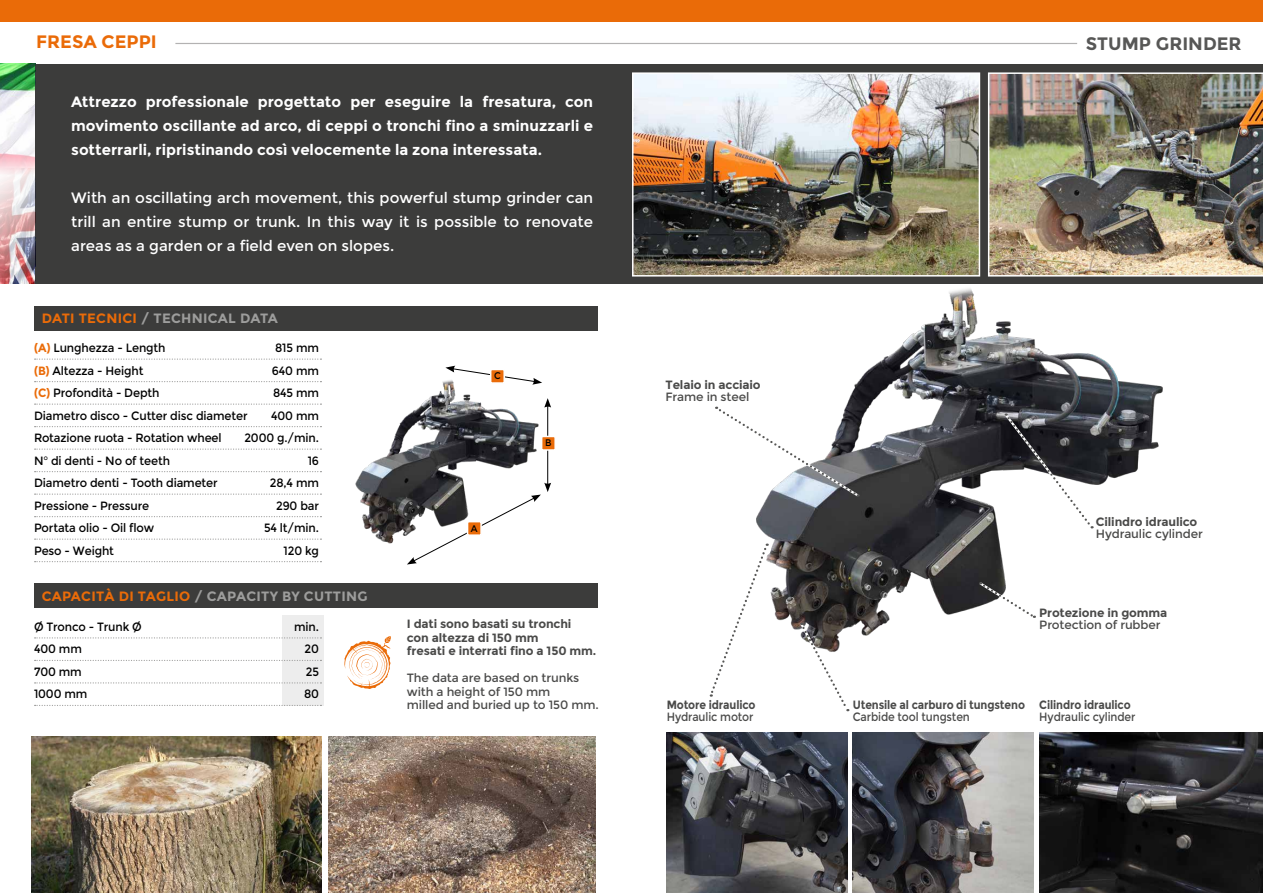
<style>
.page{position:relative;width:1263px;height:893px;background:#fff}
.page>*{position:absolute;margin:0;border:0;box-sizing:border-box;transform-origin:0 0}
.t1{font:700 18px "Montserrat";color:#575756}
.t2{font:700 18px "Montserrat";color:#ea6b08}
.t3{font:700 15px/24px "Montserrat";color:#fff;text-align:justify}
.t4{font:15px/24px "Montserrat";color:#fff;text-align:justify}
.t5{font:700 13.5px "Montserrat";letter-spacing:.02em;color:#9d9d9c}
.t6{font:12px "Montserrat";letter-spacing:-.01em;color:#000;scale:.95 1}
.t7{font:700 12px/13.5px "Montserrat";letter-spacing:-.01em;color:#4a4a49}
.t8{font:12px/13.5px "Montserrat";letter-spacing:-.01em;color:#4a4a49}
.t9{font:700 12px "Montserrat";letter-spacing:-.01em;color:#4a4a49;scale:.9 1}
.t10{font:12px "Montserrat";letter-spacing:-.01em;color:#4a4a49;scale:.9 1}
.t11{font:9.6px "Montserrat";color:#000;scale:.95 1}
.s1{color:#ea6b08}
.s2{font-weight:700;color:#ea6b08}
</style>
<div class="page">
<img style="left:355px;top:365px;width:190px;height:179px">
<img style="left:756px;top:288px;width:407px;height:348px">
<img style="left:1039px;top:733px;width:224px;height:160px">
<div style="left:283px;top:615px;width:41px;height:90px;background:#ededed"></div>
<div style="left:35px;top:64px;width:1228px;height:220px;background:#3c3c3b"></div>
<div style="left:0;top:0;width:1263px;height:21px;background:#ea6b08"></div>
<hr style="left:175px;top:43px;width:902px;height:1px;background:#b3b2b2">
<img style="left:0;top:178px;width:35px;height:105px">
<img style="left:0;top:64px;width:35px;height:114px">
<svg style="left:35px;top:359px;width:286px;height:1px"></svg>
<svg style="left:35px;top:381px;width:286px;height:1px"></svg>
<svg style="left:35px;top:404px;width:286px;height:1px"></svg>
<svg style="left:35px;top:426px;width:286px;height:1px"></svg>
<svg style="left:35px;top:449px;width:286px;height:1px"></svg>
<svg style="left:35px;top:471px;width:286px;height:1px"></svg>
<svg style="left:35px;top:494px;width:286px;height:1px"></svg>
<svg style="left:35px;top:516px;width:286px;height:1px"></svg>
<svg style="left:35px;top:539px;width:286px;height:1px"></svg>
<svg style="left:35px;top:561px;width:286px;height:1px"></svg>
<svg style="left:35px;top:637px;width:286px;height:1px"></svg>
<svg style="left:35px;top:660px;width:286px;height:1px"></svg>
<svg style="left:35px;top:682px;width:286px;height:1px"></svg>
<svg style="left:35px;top:705px;width:286px;height:1px"></svg>
<img style="left:666px;top:733px;width:181px;height:160px">
<img style="left:853px;top:733px;width:181px;height:160px">
<svg style="left:715px;top:405px;width:146px;height:93px"></svg>
<svg style="left:977px;top:580px;width:60px;height:40px"></svg>
<svg style="left:1002px;top:411px;width:93px;height:119px"></svg>
<svg style="left:798px;top:621px;width:52px;height:91px"></svg>
<svg style="left:709px;top:542px;width:61px;height:155px"></svg>
<div style="left:34px;top:306px;width:563px;height:25px;background:#3c3c3b"></div>
<div style="left:34px;top:583px;width:563px;height:25px;background:#3c3c3b"></div>
<img style="left:635px;top:75px;width:342px;height:199px">
<div style="left:632px;top:72px;width:348px;height:205px;border:2px solid #fff"></div>
<img style="left:988px;top:72px;width:275px;height:205px">
<img style="left:32px;top:737px;width:289px;height:156px">
<img style="left:329px;top:737px;width:266px;height:156px">
<svg style="left:344px;top:636px;width:47px;height:53px"></svg>
<hr style="left:547px;top:405px;width:1px;height:80px;background:#000">
<svg style="left:407px;top:483px;width:144px;height:81px"></svg>
<svg style="left:544px;top:398px;width:7px;height:10px"></svg>
<svg style="left:540px;top:435px;width:15px;height:16px"></svg>
<svg style="left:445px;top:366px;width:97px;height:19px"></svg>
<h1 class="t2" style="left:36px;top:31px;width:122px">FRESA CEPPI</h1>
<h1 class="t1" style="left:1086px;top:33px;width:157px">STUMP GRINDER</h1>
<p class="t3" style="left:71px;top:90px;width:523px">Attrezzo professionale progettato per eseguire la fresatura, con movimento oscillante ad arco, di ceppi o tronchi fino a sminuzzarli e sotterrarli, ripristinando così velocemente la zona interessata.</p>
<p class="t4" style="left:71px;top:186px;width:523px">With an oscillating arch movement, this powerful stump grinder can trill an entire stump or trunk. In this way it is possible to renovate areas as a garden or a field even on slopes.</p>
<p class="t5" style="left:42px;top:310px;width:238px"><span class="s1">DATI TECNICI</span> / TECHNICAL DATA</p>
<p class="t6" style="left:34px;top:341px;width:140px"><span class="s2">(A)</span> Lunghezza - Length</p>
<p class="t6" style="left:275px;top:341px;width:48px">815 mm</p>
<p class="t6" style="left:34px;top:363px;width:117px"><span class="s2">(B)</span> Altezza - Height</p>
<p class="t6" style="left:272px;top:363px;width:51px">640 mm</p>
<p class="t6" style="left:34px;top:386px;width:134px"><span class="s2">(C)</span> Profondità - Depth</p>
<p class="t6" style="left:273px;top:386px;width:50px">845 mm</p>
<p class="t6" style="left:34px;top:408px;width:226px">Diametro disco - Cutter disc diameter</p>
<p class="t6" style="left:271px;top:408px;width:52px">400 mm</p>
<p class="t6" style="left:34px;top:431px;width:199px">Rotazione ruota - Rotation wheel</p>
<p class="t6" style="left:244px;top:431px;width:80px">2000 g./min.</p>
<p class="t6" style="left:34px;top:453px;width:145px">N° di denti - No of teeth</p>
<p class="t6" style="left:308px;top:453px;width:13px">16</p>
<p class="t6" style="left:34px;top:476px;width:195px">Diametro denti - Tooth diameter</p>
<p class="t6" style="left:270px;top:476px;width:53px">28,4 mm</p>
<p class="t6" style="left:34px;top:498px;width:123px">Pressione - Pressure</p>
<p class="t6" style="left:276px;top:498px;width:47px">290 bar</p>
<p class="t6" style="left:34px;top:521px;width:128px">Portata olio - Oil flow</p>
<p class="t6" style="left:264px;top:521px;width:59px">54 lt/min.</p>
<p class="t6" style="left:34px;top:543px;width:86px">Peso - Weight</p>
<p class="t6" style="left:283px;top:543px;width:39px">120 kg</p>
<p class="t5" style="left:42px;top:588px;width:327px"><span class="s1">CAPACITÀ DI TAGLIO</span> / CAPACITY BY CUTTING</p>
<p class="t6" style="left:34px;top:620px;width:115px">Ø Tronco - Trunk Ø</p>
<p class="t6" style="left:294px;top:620px;width:28px">min.</p>
<p class="t6" style="left:34px;top:642px;width:52px">400 mm</p>
<p class="t6" style="left:305px;top:642px;width:17px">20</p>
<p class="t6" style="left:34px;top:665px;width:52px">700 mm</p>
<p class="t6" style="left:306px;top:665px;width:15px">25</p>
<p class="t6" style="left:34px;top:687px;width:58px">1000 mm</p>
<p class="t6" style="left:304px;top:687px;width:17px">80</p>
<p class="t11" style="left:494px;top:370px;width:9px">C</p>
<p class="t11" style="left:471px;top:523px;width:9px">A</p>
<p class="t11" style="left:545px;top:437px;width:8px">B</p>
<p class="t7" style="left:407px;top:617px;width:191px">I dati sono basati su tronchi con altezza di 150 mm<br>fresati e interrati fino a 150 mm.</p>
<p class="t8" style="left:407px;top:672px;width:193px">The data are based on trunks with a height of 150 mm<br>milled and buried up to 150 mm.</p>
<p class="t7" style="left:665px;top:378px;width:97px">Telaio in acciaio</p>
<p class="t8" style="left:665px;top:390px;width:85px">Frame in steel</p>
<p class="t9" style="left:667px;top:698px;width:100px">Motore idraulico</p>
<p class="t10" style="left:667px;top:710px;width:98px">Hydraulic motor</p>
<p class="t7" style="left:1096px;top:515px;width:103px">Cilindro idraulico</p>
<p class="t8" style="left:1096px;top:527px;width:108px">Hydraulic cylinder</p>
<p class="t7" style="left:1039px;top:606px;width:130px">Protezione in gomma</p>
<p class="t8" style="left:1039px;top:619px;width:123px">Protection of rubber</p>
<p class="t9" style="left:853px;top:698px;width:193px">Utensile al carburo di tungsteno</p>
<p class="t10" style="left:853px;top:710px;width:132px">Carbide tool tungsten</p>
<p class="t9" style="left:1039px;top:698px;width:103px">Cilindro idraulico</p>
<p class="t10" style="left:1039px;top:710px;width:108px">Hydraulic cylinder</p>
</div>
